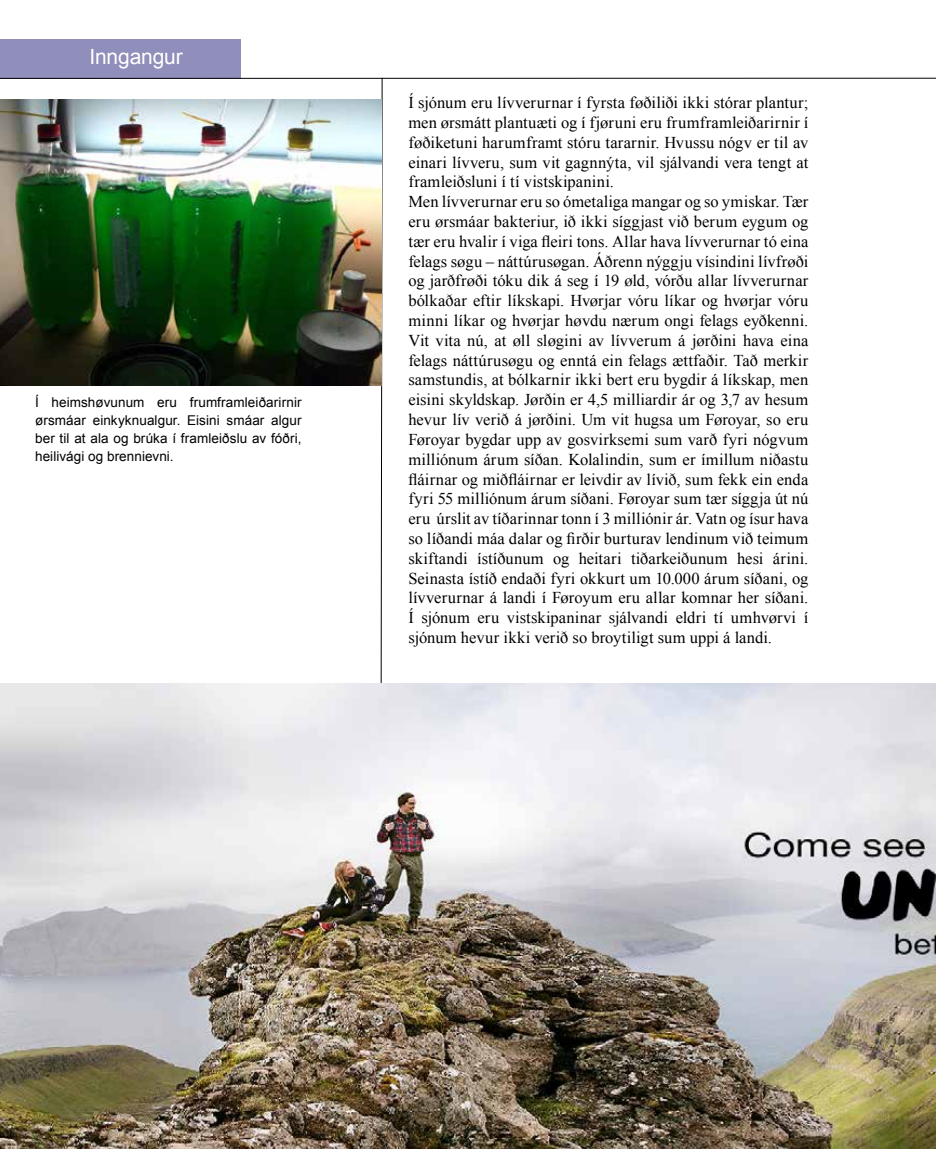
<style>
.page{position:relative;width:936px;height:1149px;background:#fff}
.page>*{position:absolute;margin:0;border:0;box-sizing:border-box;transform-origin:0 0}
.t1{font:21px "Arial";letter-spacing:-.01em;color:#fff}
.t2{font:16.5px/19.8px "Times New Roman";letter-spacing:.01em;color:#000}
.t3{font:13.5px/18px "Arial";letter-spacing:.005em;color:#000;text-align:justify}
</style>
<div class="page">
<div style="left:0;top:39px;width:240px;height:39px;background:#908eba"></div>
<hr style="left:0;top:78px;width:935px;height:1px;background:#000">
<svg style="left:380px;top:77px;width:2px;height:606px"></svg>
<img style="left:0;top:683px;width:935px;height:465px">
<img style="left:0;top:100px;width:381px;height:286px">
<p class="t1" style="left:89px;top:42px;width:95px">Inngangur</p>
<p class="t3" style="left:35px;top:393px;width:268px">Í heimshøvunum eru frumframleiðarirnir ørsmáar einkyknualgur. Eisini smáar algur ber til at ala og brúka í framleiðslu av fóðri, heilivági og brennievni.</p>
<p class="t2" style="left:408px;top:92px;width:401px">Í sjónum eru lívverurnar í fyrsta føðiliði ikki stórar plantur; men ørsmátt plantuæti og í fjøruni eru frumframleiðarirnir í føðiketuni harumframt stóru tararnir. Hvussu nógv er til av einari lívveru, sum vit gagnnýta, vil sjálvandi vera tengt at framleiðsluni í tí vistskipanini.<br>Men lívverurnar eru so ómetaliga mangar og so ymiskar. Tær eru ørsmáar bakteriur, ið ikki síggjast við berum eygum og tær eru hvalir í viga fleiri tons. Allar hava lívverurnar tó eina felags søgu – náttúrusøgan. Áðrenn nýggju vísindini lívfrøði og jarðfrøði tóku dik á seg í 19 øld, vórðu allar lívverurnar bólkaðar eftir líkskapi. Hvørjar vóru líkar og hvørjar vóru minni líkar og hvørjar høvdu nærum ongi felags eyðkenni.<br>Vit vita nú, at øll sløgini av lívverum á jørðini hava eina felags náttúrusøgu og enntá ein felags ættfaðir. Tað merkir samstundis, at bólkarnir ikki bert eru bygdir á líkskap, men eisini skyldskap. Jørðin er 4,5 milliardir ár og 3,7 av hesum hevur lív verið á jørðini. Um vit hugsa um Føroyar, so eru Føroyar bygdar upp av gosvirksemi sum varð fyri nógvum milliónum árum síðan. Kolalindin, sum er ímillum niðastu fláirnar og miðfláirnar er leivdir av lívið, sum fekk ein enda fyri 55 milliónum árum síðani. Føroyar sum tær síggja út nú eru úrslit av tíðarinnar tonn í 3 milliónir ár. Vatn og ísur hava so líðandi máa dalar og firðir burturav lendinum við teimum skiftandi ístíðunum og heitari tiðarkeiðunum hesi árini.<br>Seinasta ístíð endaði fyri okkurt um 10.000 árum síðani, og lívverurnar á landi í Føroyum eru allar komnar her síðani.<br>Í sjónum eru vistskipaninar sjálvandi eldri tí umhvørvi í sjónum hevur ikki verið so broytiligt sum uppi á landi.</p>
</div>
